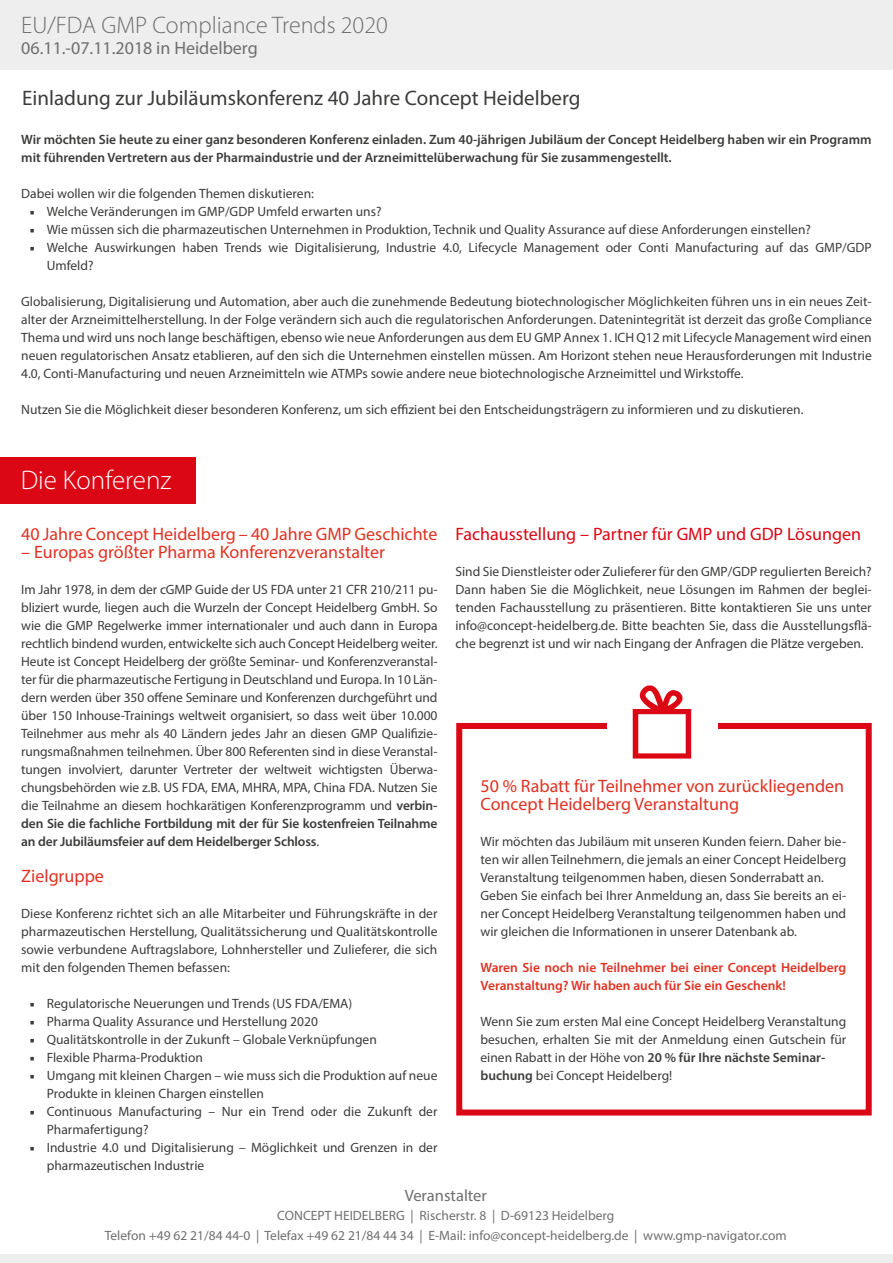
<style>
.page{position:relative;width:893px;height:1263px;background:#fff}
.page>*{position:absolute;margin:0;border:0;box-sizing:border-box;transform-origin:0 0}
.t1{font:300 27px "Myriad Pro";color:#fff}
.t2{font:300 24px "Myriad Pro";color:#706f6f}
.t3{font:21px "Myriad Pro";color:#3c3c3b}
.t4{font:18px/18px "Myriad Pro";color:#e03223}
.t5{font:18px "Myriad Pro";color:#dc0714}
.t6{font:18px "Myriad Pro";color:#706f6f}
.t7{font:16.5px "Myriad Pro";color:#706f6f}
.t8{font:13.5px/18px "Myriad Pro";color:#3c3c3b;text-align:justify}
.t9{font:600 13.5px/18px "Myriad Pro";color:#3c3c3b}
.t10{font:13.5px/19.5px "Myriad Pro";color:#706f6f;text-align:center}
.t11{font:600 13.5px/18px "Myriad Pro";color:#e03223}
.s1{font-weight:600}
</style>
<div class="page">
<div style="left:456px;top:723px;width:416px;height:392px;border:6px solid #dc0714"></div>
<div style="left:0;top:0;width:893px;height:69px;background:#eee"></div>
<div style="left:0;top:457px;width:196px;height:47px;background:#dc0714"></div>
<div style="left:607px;top:714px;width:110px;height:34px;background:#fff"></div>
<div style="left:0;top:1255px;width:893px;height:8px;background:#eee"></div>
<svg style="left:633px;top:685px;width:58px;height:73px"></svg>
<h2 class="t2" style="left:21px;top:12px;width:368px">EU/FDA GMP Compliance Trends 2020</h2>
<h3 class="t6" style="left:21px;top:37px;width:238px">06.11.-07.11.2018 in Heidelberg</h3>
<h3 class="t3" style="left:22px;top:85px;width:560px">Einladung zur Jubiläumskonferenz 40 Jahre Concept Heidelberg</h3>
<p class="t9" style="left:21px;top:130px;width:852px">Wir möchten Sie heute zu einer ganz besonderen Konferenz einladen. Zum 40-jährigen Jubiläum der Concept Heidelberg haben wir ein Programm mit führenden Vertretern aus der Pharmaindustrie und der Arzneimittelüberwachung für Sie zusammengestellt.</p>
<p class="t8" style="left:47px;top:184px;width:826px;text-align:left;text-indent:-26px">Dabei wollen wir die folgenden Themen diskutieren:<br>Welche Veränderungen im GMP/GDP Umfeld erwarten uns?<br>Wie müssen sich die pharmazeutischen Unternehmen in Produktion, Technik und Quality Assurance auf diese Anforderungen einstellen?<br>Welche Auswirkungen haben Trends wie Digitalisierung, Industrie 4.0, Lifecycle Management oder Conti Manufacturing auf das GMP/GDP Umfeld?</p>
<p class="t8" style="left:21px;top:292px;width:852px">Globalisierung, Digitalisierung und Automation, aber auch die zunehmende Bedeutung biotechnologischer Möglichkeiten führen uns in ein neues Zeit&shy;alter der Arzneimittelherstellung. In der Folge verändern sich auch die regulatorischen Anforderungen. Datenintegrität ist derzeit das große Compliance Thema und wird uns noch lange beschäftigen, ebenso wie neue Anforderungen aus dem EU GMP Annex 1. ICH Q12 mit Lifecycle Management wird einen neuen regulatorischen Ansatz etablieren, auf den sich die Unternehmen einstellen müssen. Am Horizont stehen neue Herausforderungen mit Industrie 4.0, Conti-Manufacturing und neuen Arzneimitteln wie ATMPs sowie andere neue biotechnologische Arzneimittel und Wirkstoffe.</p>
<p class="t8" style="left:21px;top:400px;width:784px">Nutzen Sie die Möglichkeit dieser besonderen Konferenz, um sich effizient bei den Entscheidungsträgern zu informieren und zu diskutieren.</p>
<h1 class="t1" style="left:21px;top:465px;width:152px">Die Konferenz</h1>
<h3 class="t4" style="left:21px;top:525px;width:418px">40 Jahre Concept Heidelberg – 40 Jahre GMP Geschichte</h3>
<h3 class="t4" style="left:21px;top:543px;width:365px">– Europas größter Pharma Konferenzveranstalter</h3>
<p class="t8" style="left:21px;top:580px;width:418px">Im Jahr 1978, in dem der cGMP Guide der US FDA unter 21 CFR 210/211 pu&shy;bliziert wurde, liegen auch die Wurzeln der Concept Heidelberg GmbH. So wie die GMP Regelwerke immer internationaler und auch dann in Europa rechtlich bindend wurden, entwickelte sich auch Concept Heidelberg weiter.<br>Heute ist Concept Heidelberg der größte Seminar- und Konferenzveranstal&shy;ter für die pharmazeutische Fertigung in Deutschland und Europa. In 10 Län&shy;dern werden über 350 offene Seminare und Konferenzen durchgeführt und über 150 Inhouse-Trainings weltweit organisiert, so dass weit über 10.000<br>Teilnehmer aus mehr als 40 Ländern jedes Jahr an diesen GMP Qualifizie&shy;rungsmaßnahmen teilnehmen. Über 800 Referenten sind in diese Veranstal&shy;tungen involviert, darunter Vertreter der weltweit wichtigsten Überwa&shy;chungsbehörden wie z.B. US FDA, EMA, MHRA, MPA, China FDA. Nutzen Sie die Teilnahme an diesem hochkarätigen Konferenzprogramm und <span class="s1">verbin&shy;den Sie die fachliche Fortbildung mit der für Sie kostenfreien Teilnahme an der Jubiläumsfeier auf dem Heidelberger Schloss</span>.</p>
<h3 class="t4" style="left:21px;top:867px;width:84px">Zielgruppe</h3>
<p class="t8" style="left:21px;top:904px;width:418px">Diese Konferenz richtet sich an alle Mitarbeiter und Führungskräfte in der pharmazeutischen Herstellung, Qualitätssicherung und Qualitätskontrolle sowie verbundene Auftragslabore, Lohnhersteller und Zulieferer, die sich mit den folgenden Themen befassen:</p>
<p class="t8" style="left:47px;top:994px;width:392px;text-align:left">Regulatorische Neuerungen und Trends (US FDA/EMA)<br>Pharma Quality Assurance und Herstellung 2020<br>Qualitätskontrolle in der Zukunft – Globale Verknüpfungen<br>Flexible Pharma-Produktion<br>Umgang mit kleinen Chargen – wie muss sich die Produktion auf neue Produkte in kleinen Chargen einstellen<br>Continuous Manufacturing – Nur ein Trend oder die Zukunft der Pharmafertigung?<br>Industrie 4.0 und Digitalisierung – Möglichkeit und Grenzen in der pharmazeutischen Industrie</p>
<h3 class="t5" style="left:455px;top:523px;width:407px">Fachausstellung – Partner für GMP und GDP Lösungen</h3>
<p class="t8" style="left:455px;top:562px;width:418px">Sind Sie Dienstleister oder Zulieferer für den GMP/GDP regulierten Bereich?<br>Dann haben Sie die Möglichkeit, neue Lösungen im Rahmen der beglei&shy;tenden Fachausstellung zu präsentieren. Bitte kontaktieren Sie uns unter info@concept-heidelberg.de. Bitte beachten Sie, dass die Ausstellungsflä&shy;che begrenzt ist und wir nach Eingang der Anfragen die Plätze vergeben.</p>
<h3 class="t4" style="left:480px;top:777px;width:365px">50 % Rabatt für Teilnehmer von zurückliegenden<br>Concept Heidelberg Veranstaltung</h3>
<p class="t8" style="left:480px;top:832px;width:367px;text-align:left">Wir möchten das Jubiläum mit unseren Kunden feiern. Daher bie&shy;ten wir allen Teilnehmern, die jemals an einer Concept Heidelberg Veranstaltung teilgenommen haben, diesen Sonderrabatt an.<br>Geben Sie einfach bei Ihrer Anmeldung an, dass Sie bereits an ei&shy;ner Concept Heidelberg Veranstaltung teilgenommen haben und wir gleichen die Informationen in unserer Datenbank ab.</p>
<p class="t11" style="left:480px;top:958px;width:367px">Waren Sie noch nie Teilnehmer bei einer Concept Heidelberg<br>Veranstaltung? Wir haben auch für Sie ein Geschenk!</p>
<p class="t8" style="left:480px;top:1012px;width:367px;text-align:left">Wenn Sie zum ersten Mal eine Concept Heidelberg Veranstaltung besuchen, erhalten Sie mit der Anmeldung einen Gutschein für einen Rabatt in der Höhe von <span class="s1">20 % für Ihre nächste Seminar&shy;buchung</span> bei Concept Heidelberg!</p>
<p class="t7" style="left:405px;top:1185px;width:84px">Veranstalter</p>
<p class="t10" style="left:105px;top:1205px;width:684px">CONCEPT HEIDELBERG | Rischerstr. 8 | D-69123 Heidelberg<br>Telefon +49 62 21/84 44-0 | Telefax +49 62 21/84 44 34 | E-Mail: info@concept-heidelberg.de | www.gmp-navigator.com</p>
</div>
